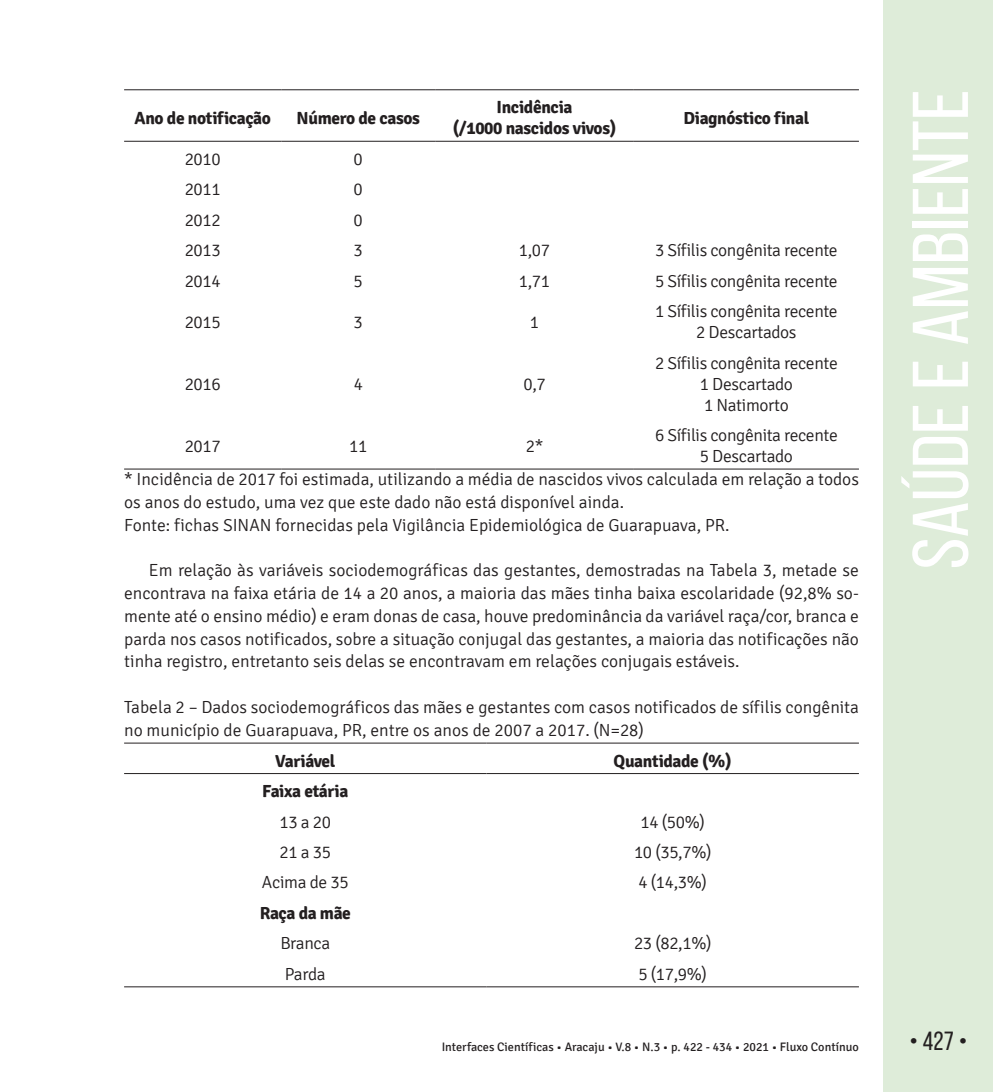
<style>
.page{position:relative;width:993px;height:1092px;background:#fff}
.page>*{position:absolute;margin:0;border:0;box-sizing:border-box;transform-origin:0 0}
.t1{font:78.75px "Bebas Neue";color:#fff;scale:1.09 1}
.t2{font:26.25px "Bebas Neue";color:#231f20}
.t3{font:300 17.5px/22.8px "Signika";color:#231f20}
.t4{font:300 17.5px/21px "Signika";letter-spacing:-.02em;color:#231f20;text-align:center}
.t5{font:700 17.5px/21px "Signika";letter-spacing:-.02em;color:#231f20;text-align:center}
.t6{font:12.25px "Signika";color:#231f20}
</style>
<div class="page">
<div style="left:883px;top:0;width:109px;height:1091px;background:#deecd9"></div>
<hr style="left:124px;top:89px;width:157px;height:1px;background:#231f20">
<hr style="left:281px;top:89px;width:154px;height:1px;background:#231f20">
<hr style="left:435px;top:89px;width:198px;height:1px;background:#231f20">
<hr style="left:633px;top:89px;width:225px;height:1px;background:#231f20">
<hr style="left:124px;top:141px;width:157px;height:1px;background:#231f20">
<hr style="left:281px;top:141px;width:154px;height:1px;background:#231f20">
<hr style="left:435px;top:141px;width:198px;height:1px;background:#231f20">
<hr style="left:633px;top:141px;width:225px;height:1px;background:#231f20">
<hr style="left:124px;top:468px;width:157px;height:1px;background:#231f20">
<hr style="left:281px;top:468px;width:154px;height:1px;background:#231f20">
<hr style="left:435px;top:468px;width:198px;height:1px;background:#231f20">
<hr style="left:633px;top:468px;width:225px;height:1px;background:#231f20">
<hr style="left:124px;top:742px;width:362px;height:1px;background:#231f20">
<hr style="left:486px;top:742px;width:372px;height:1px;background:#231f20">
<hr style="left:124px;top:773px;width:362px;height:1px;background:#231f20">
<hr style="left:486px;top:773px;width:372px;height:1px;background:#231f20">
<hr style="left:124px;top:986px;width:362px;height:1px;background:#231f20">
<hr style="left:486px;top:986px;width:372px;height:1px;background:#231f20">
<p class="t5" style="left:134px;top:108px;width:138px">Ano de notificação</p>
<p class="t5" style="left:296px;top:108px;width:125px">Número de casos</p>
<p class="t5" style="left:452px;top:97px;width:165px">Incidência<br>(/1000 nascidos vivos)</p>
<p class="t5" style="left:683px;top:108px;width:127px">Diagnóstico final</p>
<p class="t3" style="left:185px;top:148px;width:38px">2010</p>
<p class="t3" style="left:353px;top:148px;width:11px">0</p>
<p class="t3" style="left:185px;top:178px;width:38px">2011</p>
<p class="t3" style="left:353px;top:178px;width:11px">0</p>
<p class="t3" style="left:185px;top:209px;width:38px">2012</p>
<p class="t3" style="left:353px;top:209px;width:11px">0</p>
<p class="t3" style="left:185px;top:239px;width:38px">2013</p>
<p class="t3" style="left:353px;top:239px;width:11px">3</p>
<p class="t3" style="left:518px;top:239px;width:33px">1,07</p>
<p class="t4" style="left:654px;top:240px;width:184px">3 Sífilis congênita recente</p>
<p class="t3" style="left:185px;top:269px;width:38px">2014</p>
<p class="t3" style="left:353px;top:269px;width:11px">5</p>
<p class="t3" style="left:518px;top:269px;width:33px">1,71</p>
<p class="t4" style="left:654px;top:270px;width:184px">5 Sífilis congênita recente</p>
<p class="t3" style="left:185px;top:310px;width:38px">2015</p>
<p class="t3" style="left:353px;top:310px;width:11px">3</p>
<p class="t3" style="left:529px;top:310px;width:11px">1</p>
<p class="t4" style="left:654px;top:301px;width:184px">1 Sífilis congênita recente<br>2 Descartados</p>
<p class="t3" style="left:185px;top:372px;width:38px">2016</p>
<p class="t3" style="left:353px;top:372px;width:11px">4</p>
<p class="t3" style="left:523px;top:372px;width:24px">0,7</p>
<p class="t4" style="left:654px;top:352px;width:184px">2 Sífilis congênita recente<br>1 Descartado<br>1 Natimorto</p>
<p class="t3" style="left:185px;top:434px;width:38px">2017</p>
<p class="t3" style="left:349px;top:434px;width:20px">11</p>
<p class="t3" style="left:525px;top:434px;width:19px">2*</p>
<p class="t4" style="left:654px;top:425px;width:184px">6 Sífilis congênita recente<br>5 Descartado</p>
<p class="t3" style="left:124px;top:468px;width:736px">* Incidência de 2017 foi estimada, utilizando a média de nascidos vivos calculada em relação a todos os anos do estudo, uma vez que este dado não está disponível ainda.<br>Fonte: fichas SINAN fornecidas pela Vigilância Epidemiológica de Guarapuava, PR.</p>
<p class="t3" style="left:124px;top:559px;width:736px;text-align:justify;text-indent:25px">Em relação às variáveis sociodemográficas das gestantes, demostradas na Tabela 3, metade se encontrava na faixa etária de 14 a 20 anos, a maioria das mães tinha baixa escolaridade (92,8% so&shy;mente até o ensino médio) e eram donas de casa, houve predominância da variável raça/cor, branca e parda nos casos notificados, sobre a situação conjugal das gestantes, a maioria das notificações não tinha registro, entretanto seis delas se encontravam em relações conjugais estáveis.</p>
<p class="t3" style="left:124px;top:696px;width:736px">Tabela 2 – Dados sociodemográficos das mães e gestantes com casos notificados de sífilis congênita no município de Guarapuava, PR, entre os anos de 2007 a 2017. (N=28)</p>
<p class="t5" style="left:275px;top:750px;width:62px">Variável</p>
<p class="t5" style="left:613px;top:750px;width:120px">Quantidade (%)</p>
<p class="t5" style="left:262px;top:780px;width:87px">Faixa etária</p>
<p class="t3" style="left:279px;top:810px;width:53px">13 a 20</p>
<p class="t3" style="left:640px;top:810px;width:66px">14 (50%)</p>
<p class="t3" style="left:279px;top:841px;width:53px">21 a 35</p>
<p class="t3" style="left:633px;top:841px;width:79px">10 (35,7%)</p>
<p class="t4" style="left:262px;top:872px;width:88px">Acima de 35</p>
<p class="t3" style="left:638px;top:871px;width:70px">4 (14,3%)</p>
<p class="t5" style="left:260px;top:902px;width:92px">Raça da mãe</p>
<p class="t3" style="left:280px;top:932px;width:51px">Branca</p>
<p class="t3" style="left:633px;top:932px;width:79px">23 (82,1%)</p>
<p class="t3" style="left:285px;top:962px;width:42px">Parda</p>
<p class="t3" style="left:638px;top:962px;width:70px">5 (17,9%)</p>
<h1 class="t1" style="left:897px;top:569px;width:442px;rotate:-90deg">Saúde e Ambiente</h1>
<p class="t6" style="left:441px;top:1040px;width:418px">Interfaces Científicas • Aracaju • V.8 • N.3 • p. 422 - 434 • 2021 • Fluxo Contínuo</p>
<h2 class="t2" style="left:909px;top:1026px;width:59px">• 427 •</h2>
</div>
